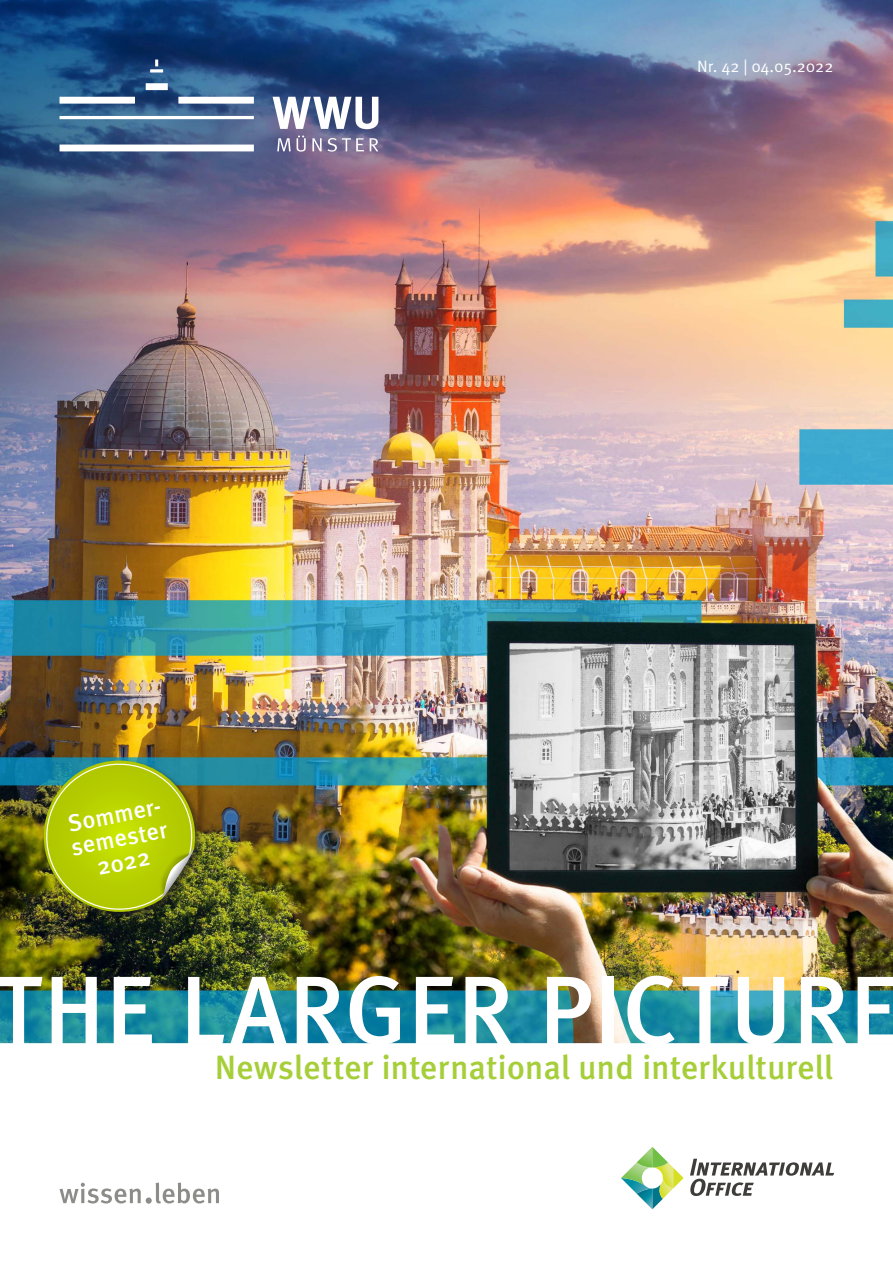
<style>
.page{position:relative;width:893px;height:1263px;background:#fff}
.page>*{position:absolute;margin:0;border:0;box-sizing:border-box;transform-origin:0 0}
.t1{font:500 96.9px "Meta OT";letter-spacing:.005em;color:#fff}
.t2{font:500 33.75px "Meta OT";letter-spacing:-.005em;color:#a6ce39}
.t3{font:500 24px "Meta OT";color:#fff}
.t4{font:16.5px "Meta OT";color:#fff}
</style>
<div class="page">
<img style="left:0;top:0;width:893px;height:1210px">
<svg style="left:60px;top:1182px;width:159px;height:22px"></svg>
<svg style="left:60px;top:60px;width:318px;height:92px"></svg>
<svg style="left:690px;top:1159px;width:144px;height:37px"></svg>
<svg style="left:621px;top:1147px;width:63px;height:62px"></svg>
<div style="left:42px;top:759px;width:162px;height:162px;background:#231f20;opacity:.6"></div>
<img style="left:33px;top:753px;width:164px;height:170px">
<p class="t3" style="left:65px;top:809px;width:101px;rotate:-11deg">Sommer-</p>
<p class="t3" style="left:68px;top:833px;width:99px;rotate:-11deg">semester</p>
<p class="t3" style="left:94px;top:852px;width:55px;rotate:-11deg">2022</p>
<p class="t4" style="left:697px;top:56px;width:138px">Nr. 42 | 04.05.2022</p>
<p class="t1" style="left:-6px;top:950px;width:906px">THE LARGER PICTURE</p>
<p class="t2" style="left:215px;top:1046px;width:620px">Newsletter international und interkulturell</p>
</div>
